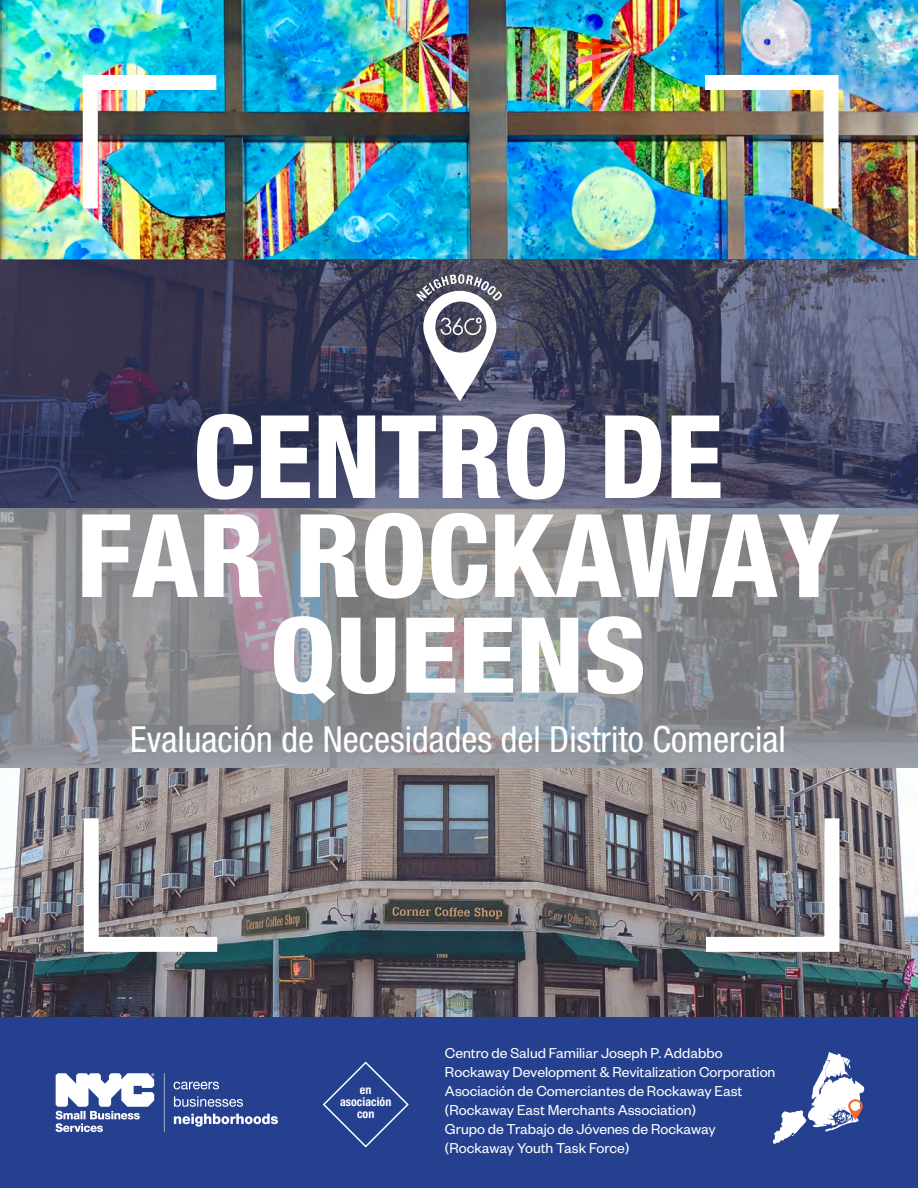
<style>
.page{position:relative;width:918px;height:1188px;background:#fff}
.page>*{position:absolute;margin:0;border:0;box-sizing:border-box;transform-origin:0 0}
.t1{font:800 condensed 115.5px "Helvetica Neue LT Std";color:#fff}
.t2{font:800 condensed 105px "Helvetica Neue LT Std";color:#fff;scale:1.1 1}
.t3{font:condensed 36px "Helvetica Neue LT Std";color:#fff}
.t4{font:condensed 18px "Helvetica Neue LT Std";color:#fff}
.t5{font:15.75px/18.9px "Founders Grotesk";color:#fff}
.t6{font:700 condensed 12px/12px "Helvetica Neue";color:#fff;text-align:center}
</style>
<div class="page">
<img style="left:0;top:0;width:918px;height:1018px">
<div style="left:0;top:1018px;width:918px;height:170px;background:#25408f"></div>
<svg style="left:773px;top:1052px;width:91px;height:92px"></svg>
<svg style="left:0;top:259px;width:918px;height:249px;background:#434562"></svg>
<svg style="left:322px;top:1061px;width:87px;height:87px"></svg>
<svg style="left:0;top:508px;width:918px;height:260px;background:#8f9095"></svg>
<img style="left:75px;top:68px;width:156px;height:156px">
<img style="left:690px;top:68px;width:156px;height:156px">
<svg style="left:76px;top:803px;width:156px;height:156px;background:#8e8c90"></svg>
<svg style="left:691px;top:803px;width:156px;height:156px;background:#8a8689"></svg>
<svg style="left:416px;top:274px;width:86px;height:127px"></svg>
<img style="left:55px;top:1073px;width:223px;height:59px">
<p class="t1" style="left:193px;top:385px;width:532px">CENTRO DE</p>
<p class="t1" style="left:76px;top:484px;width:765px">FAR ROCKAWAY</p>
<p class="t2" style="left:270px;top:590px;width:344px">QUEENS</p>
<p class="t4" style="left:111px;top:718px;width:179px">DEL DISTRITO COMERCIAL</p>
<p class="t3" style="left:130px;top:718px;width:657px">Evaluación de Necesidades del Distrito Comercial</p>
<p class="t6" style="left:340px;top:1084px;width:53px">en asociación con</p>
<p class="t5" style="left:445px;top:1043px;width:279px">Centro de Salud Familiar Joseph P. Addabbo</p>
<p class="t5" style="left:445px;top:1062px;width:332px">Rockaway Development &amp; Revitalization Corporation</p>
<p class="t5" style="left:445px;top:1081px;width:299px">Asociación de Comerciantes de Rockaway East (Rockaway East Merchants Association)</p>
<p class="t5" style="left:445px;top:1118px;width:272px">Grupo de Trabajo de Jóvenes de Rockaway (Rockaway Youth Task Force)</p>
</div>
